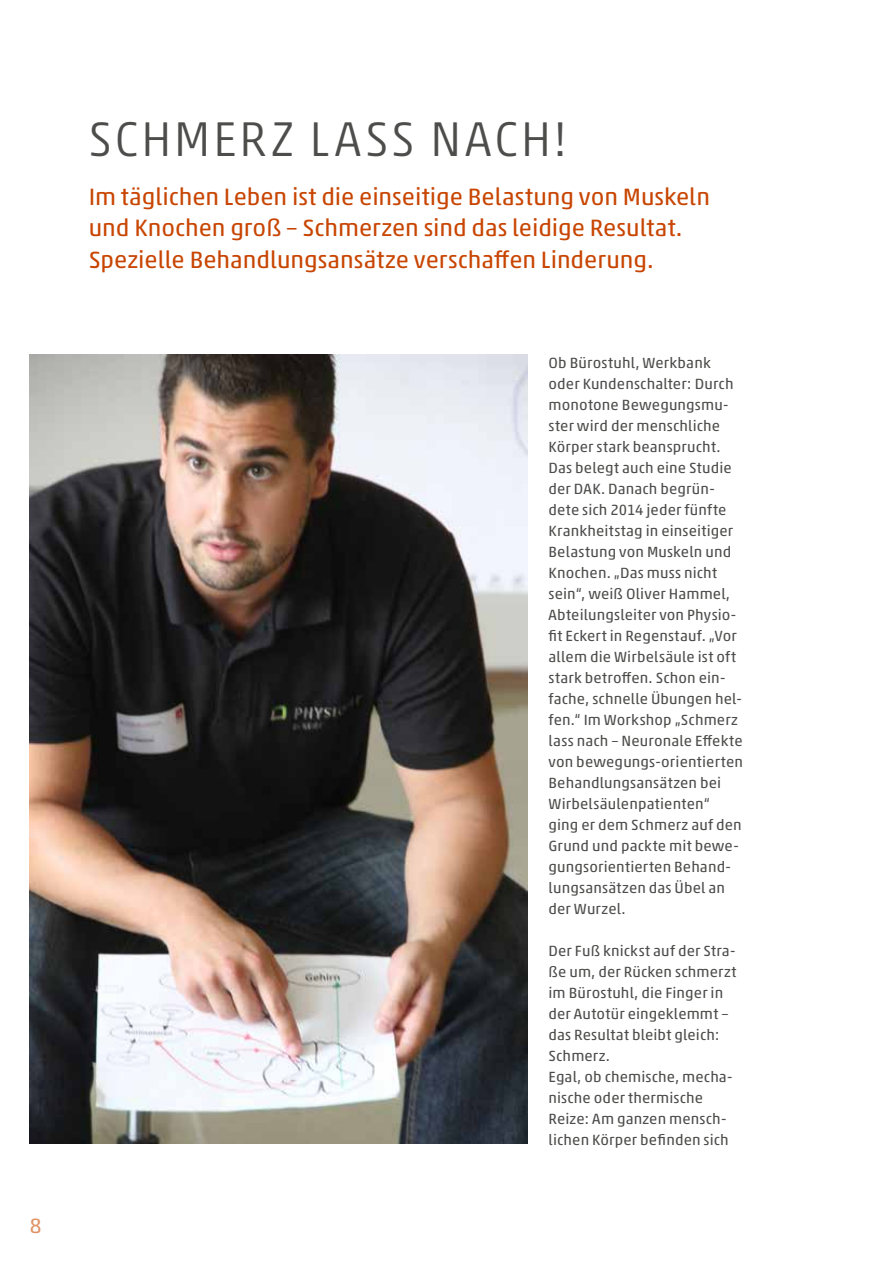
<style>
.page{position:relative;width:893px;height:1263px;background:#fff}
.page>*{position:absolute;margin:0;border:0;box-sizing:border-box;transform-origin:0 0}
.t1{font:300 49.5px "Akko Pro";letter-spacing:.055em;color:#4d4d4c}
.t2{font:24px/31.5px "Akko Pro";color:#c84502}
.t3{font:21px "Akko Pro";color:#e09366}
.t4{font:15px/21px "Akko Pro";letter-spacing:.01em;color:#4d4d4c}
</style>
<div class="page">
<img style="left:30px;top:355px;width:497px;height:789px">
<h3 class="t3" style="left:30px;top:1213px;width:13px">8</h3>
<h1 class="t1" style="left:89px;top:109px;width:480px">SCHMERZ LASS NACH!</h1>
<h2 class="t2" style="left:89px;top:180px;width:623px">Im täglichen Leben ist die einseitige Belastung von Muskeln und Knochen groß – Schmerzen sind das leidige Resultat.<br>Spezielle Behandlungsansätze verschaffen Linderung.</h2>
<p class="t4" style="left:549px;top:352px;width:196px">Ob Bürostuhl, Werkbank oder Kundenschalter: Durch monotone Bewegungsmu&shy;ster wird der menschliche<br>Körper stark beansprucht.<br>Das belegt auch eine Studie der DAK. Danach begrün&shy;dete sich 2014 jeder fünfte<br>Krankheitstag in einseitiger<br>Belastung von Muskeln und<br>Knochen. „Das muss nicht sein“, weiß Oliver Hammel,<br>Abteilungsleiter von Physio&shy;fit Eckert in Regenstauf. „Vor allem die Wirbelsäule ist oft stark betroffen. Schon ein&shy;fache, schnelle Übungen hel&shy;fen.“ Im Workshop „Schmerz lass nach – Neuronale Effekte von bewegungs-orientierten<br>Behandlungsansätzen bei<br>Wirbelsäulenpatienten“ ging er dem Schmerz auf den<br>Grund und packte mit bewe&shy;gungsorientierten Behand&shy;lungsansätzen das Übel an der Wurzel.</p>
<p class="t4" style="left:549px;top:940px;width:189px">Der Fuß knickst auf der Stra&shy;ße um, der Rücken schmerzt im Bürostuhl, die Finger in der Autotür eingeklemmt – das Resultat bleibt gleich:<br>Schmerz.<br>Egal, ob chemische, mecha&shy;nische oder thermische<br>Reize: Am ganzen mensch&shy;lichen Körper befinden sich</p>
</div>
